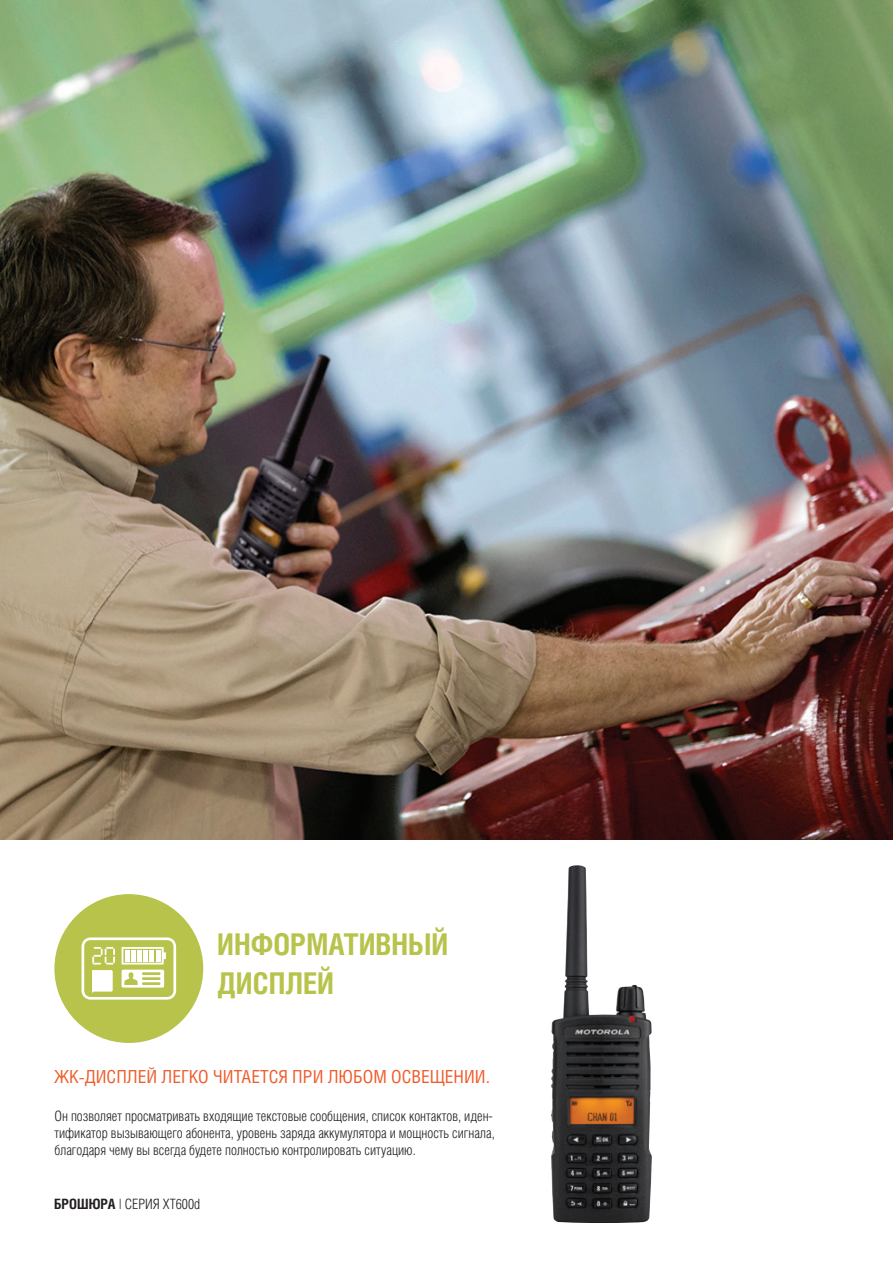
<style>
.page{position:relative;width:893px;height:1263px;background:#fff}
.page>*{position:absolute;margin:0;border:0;box-sizing:border-box;transform-origin:0 0}
.t1{font:700 30px/39px "Helios Cond C";color:#b7c34b}
.t2{font:18px "Helios Cond C";color:#ef5b29}
.t3{font:14.25px/17.1px "Helios Cond Light C";color:#231f20}
.s1{font-family:"Helios Cond C";font-weight:700}
</style>
<div class="page">
<img style="left:0;top:0;width:893px;height:839px">
<div style="left:54px;top:894px;width:149px;height:149px;background:#b7c34b;border-radius:50%"></div>
<svg style="left:82px;top:937px;width:94px;height:63px"></svg>
<img style="left:551px;top:865px;width:101px;height:358px">
<p class="t1" style="left:217px;top:923px;width:232px">ИНФОРМАТИВНЫЙ<br>ДИСПЛЕЙ</p>
<p class="t2" style="left:54px;top:1066px;width:437px">ЖК-ДИСПЛЕЙ ЛЕГКО ЧИТАЕТСЯ ПРИ ЛЮБОМ ОСВЕЩЕНИИ.</p>
<p class="t3" style="left:54px;top:1107px;width:442px">Он позволяет просматривать входящие текстовые сообщения, список контактов, иден&shy;тификатор вызывающего абонента, уровень заряда аккумулятора и мощность сигнала, благодаря чему вы всегда будете полностью контролировать ситуацию.</p>
<p class="t3" style="left:54px;top:1195px;width:148px"><span class="s1">БРОШЮРА</span> | СЕРИЯ XT600d</p>
</div>
